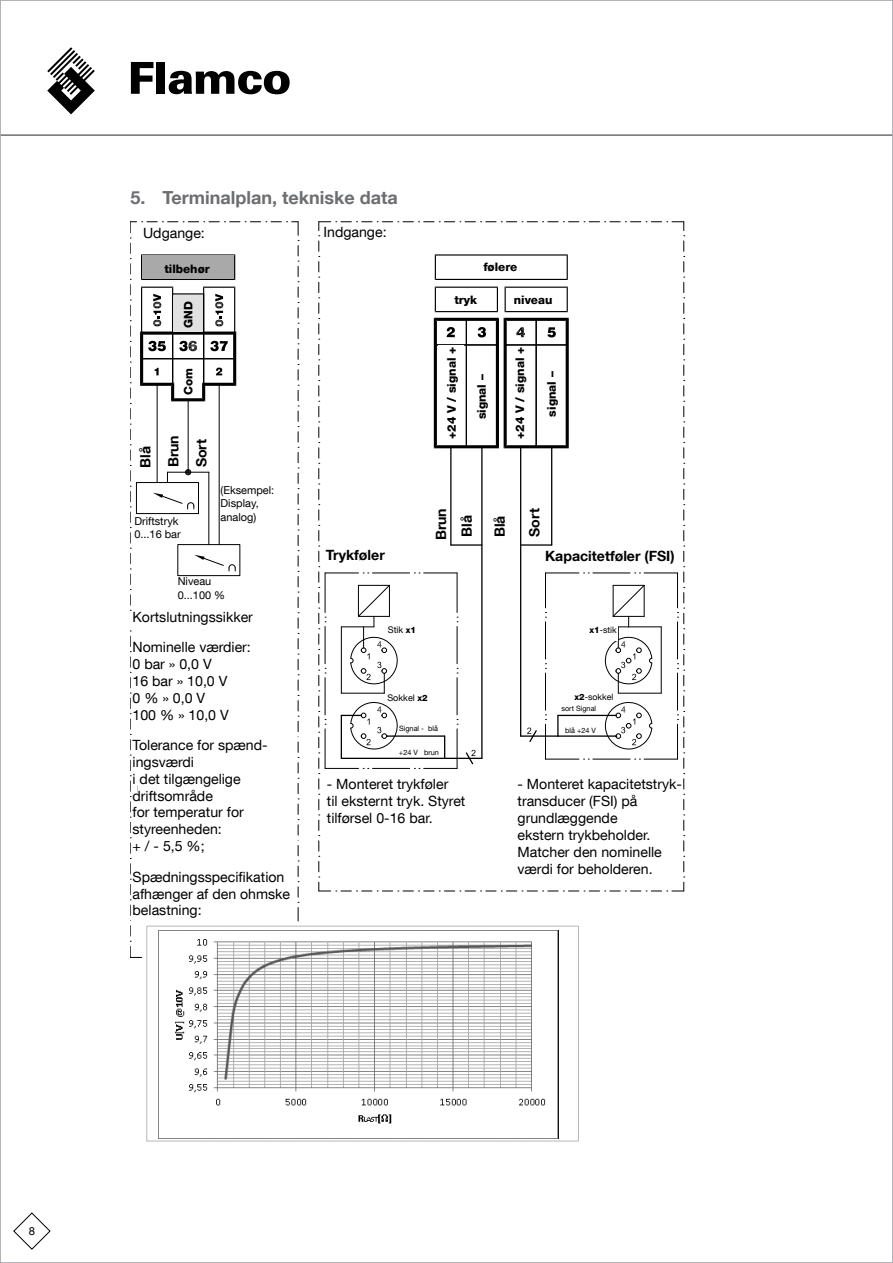
<style>
.page{position:relative;width:893px;height:1263px;background:#fff}
.page>*{position:absolute;margin:0;border:0;box-sizing:border-box;transform-origin:0 0}
.t1{font:700 18px "Helvetica Neue LT Com";color:#6d6e71}
.t2{font:14.1px/17px "Helvetica Neue LT Com";color:#000}
.t3{font:700 14.1px/28px "Helvetica Neue LT Com";color:#000}
.t4{font:800 11.85px "Helvetica Neue LT Com";color:#000}
.t5{font:800 11.7px "Helvetica Neue LT Com";color:#000}
.t6{font:11.25px "Helvetica Neue LT Com";color:#000}
.t7{font:10.95px/13.2px "Helvetica Neue LT Com";color:#000}
.t8{font:9.15px "Helvetica Neue LT Com";color:#000}
.t9{font:8.7px "Helvetica Neue LT Com";color:#000}
.t10{font:7.35px "Helvetica Neue LT Com";color:#000}
.s1{font-weight:800;font-size:8.7px}
.s2{font-weight:800}
</style>
<div class="page">
<hr style="left:0;top:134px;width:893px;height:2px;background:#6d6e71">
<svg style="left:13px;top:1212px;width:38px;height:38px"></svg>
<svg style="left:47px;top:47px;width:48px;height:67px"></svg>
<svg style="left:131px;top:62px;width:22px;height:32px"></svg>
<div style="left:157px;top:62px;width:8px;height:32px;background:#000"></div>
<svg style="left:169px;top:71px;width:121px;height:23px"></svg>
<div style="left:147px;top:926px;width:432px;height:215px;border:1px solid #b7b7b7"></div>
<svg style="left:141px;top:254px;width:94px;height:26px"></svg>
<hr style="left:157px;top:384px;width:1px;height:98px;background:#000">
<hr style="left:167px;top:472px;width:42px;height:1px;background:#000">
<hr style="left:188px;top:400px;width:1px;height:72px;background:#000">
<hr style="left:219px;top:384px;width:1px;height:161px;background:#000">
<hr style="left:208px;top:472px;width:1px;height:73px;background:#000">
<svg style="left:185px;top:469px;width:6px;height:6px"></svg>
<div style="left:136px;top:482px;width:63px;height:32px;border:1px solid #000"></div>
<div style="left:177px;top:544px;width:63px;height:32px;border:1px solid #000"></div>
<svg style="left:153px;top:493px;width:41px;height:16px"></svg>
<svg style="left:194px;top:555px;width:42px;height:16px"></svg>
<svg style="left:140px;top:287px;width:96px;height:114px"></svg>
<svg style="left:131px;top:221px;width:150px;height:1px"></svg>
<svg style="left:287px;top:221px;width:12px;height:700px"></svg>
<svg style="left:319px;top:221px;width:366px;height:671px"></svg>
<div style="left:453px;top:257px;width:102px;height:20px;background:#fff"></div>
<div style="left:508px;top:291px;width:55px;height:17px;background:#fff"></div>
<div style="left:438px;top:289px;width:55px;height:20px;background:#fff"></div>
<div style="left:142px;top:256px;width:92px;height:23px;background:#a9a9a9"></div>
<div style="left:173px;top:295px;width:30px;height:36px;background:#e1e1e1"></div>
<div style="left:438px;top:345px;width:26px;height:98px;background:#fff"></div>
<div style="left:508px;top:348px;width:26px;height:96px;background:#fff"></div>
<div style="left:469px;top:356px;width:25px;height:76px;background:#fff"></div>
<div style="left:538px;top:352px;width:26px;height:76px;background:#fff"></div>
<div style="left:386px;top:621px;width:61px;height:17px;background:#fff"></div>
<div style="left:388px;top:688px;width:55px;height:17px;background:#fff"></div>
<div style="left:556px;top:623px;width:61px;height:17px;background:#fff"></div>
<div style="left:556px;top:691px;width:61px;height:11px;background:#fff"></div>
<div style="left:399px;top:722px;width:43px;height:11px;background:#fff"></div>
<div style="left:399px;top:746px;width:44px;height:9px;background:#fff"></div>
<div style="left:559px;top:704px;width:43px;height:9px;background:#fff"></div>
<div style="left:562px;top:720px;width:40px;height:14px;background:#fff"></div>
<div style="left:175px;top:361px;width:26px;height:36px;background:#fff"></div>
<img style="left:158px;top:930px;width:400px;height:208px">
<p class="t1" style="left:131px;top:186px;width:269px">5. Terminalplan, tekniske data</p>
<p class="t2" style="left:143px;top:224px;width:63px">Udgange:</p>
<p class="t2" style="left:323px;top:223px;width:65px">Indgange:</p>
<p class="t5" style="left:164px;top:262px;width:47px">tilbehør</p>
<p class="t5" style="left:181px;top:328px;width:28px;rotate:-90deg">GND</p>
<p class="t5" style="left:181px;top:394px;width:28px;rotate:-90deg">Com</p>
<p class="t3" style="left:131px;top:468px;width:34px;rotate:-90deg">Blå<br>Brun<br>Sort</p>
<p class="t5" style="left:483px;top:260px;width:35px">følere</p>
<p class="t5" style="left:454px;top:293px;width:24px">tryk</p>
<p class="t5" style="left:514px;top:293px;width:40px">niveau</p>
<p class="t4" style="left:444px;top:439px;width:93px;rotate:-90deg">+24 V / signal +</p>
<p class="t4" style="left:513px;top:439px;width:93px;rotate:-90deg">+24 V / signal +</p>
<p class="t4" style="left:474px;top:419px;width:47px;rotate:-90deg">signal –</p>
<p class="t4" style="left:545px;top:417px;width:47px;rotate:-90deg">signal –</p>
<p class="t7" style="left:221px;top:483px;width:55px">(Eksempel:<br>Display, analog)</p>
<p class="t7" style="left:134px;top:514px;width:48px">Driftstryk<br>0...16 bar</p>
<p class="t7" style="left:178px;top:575px;width:49px">Niveau<br>0...100 %</p>
<p class="t2" style="left:133px;top:601px;width:122px;line-height:30.2px">Kortslutningssikker<br>Nominelle værdier:</p>
<p class="t2" style="left:133px;top:655px;width:98px">0 bar » 0,0 V<br>16 bar » 10,0 V<br>0 % » 0,0 V<br>100 % » 10,0 V</p>
<p class="t2" style="left:133px;top:736px;width:137px">Tolerance for spænd&shy;ingsværdi<br>i det tilgængelige driftsområde<br>for temperatur for styreenheden:<br>+ / - 5,5 %;</p>
<p class="t2" style="left:133px;top:868px;width:159px">Spædningsspecifikation afhænger af den ohmske belastning:</p>
<p class="t3" style="left:428px;top:540px;width:34px;line-height:25.5px;rotate:-90deg">Brun<br>Blå</p>
<p class="t3" style="left:485px;top:537px;width:23px;rotate:-90deg">Blå</p>
<p class="t3" style="left:520px;top:537px;width:30px;rotate:-90deg">Sort</p>
<p class="t3" style="left:326px;top:540px;width:60px">Trykføler</p>
<p class="t3" style="left:545px;top:541px;width:131px">Kapacitetføler (FSI)</p>
<p class="t8" style="left:388px;top:624px;width:30px">Stik <span class="s1">x1</span></p>
<p class="t8" style="left:387px;top:692px;width:42px">Sokkel <span class="s1">x2</span></p>
<p class="t10" style="left:399px;top:724px;width:40px">Signal - blå</p>
<p class="t10" style="left:399px;top:748px;width:41px">+24 V brun</p>
<p class="t9" style="left:590px;top:624px;width:29px"><span class="s2">x1</span>-stik</p>
<p class="t9" style="left:574px;top:691px;width:40px"><span class="s2">x2</span>-sokkel</p>
<p class="t10" style="left:561px;top:704px;width:36px">sort Signal</p>
<p class="t10" style="left:565px;top:725px;width:32px">blå +24 V</p>
<p class="t2" style="left:327px;top:775px;width:140px">- Monteret trykføler<br>til eksternt tryk. Styret tilførsel 0-16 bar.</p>
<p class="t2" style="left:518px;top:775px;width:166px">- Monteret kapacitetstryk&shy;transducer (FSI) på grundlæggende<br>ekstern trykbeholder.<br>Matcher den nominelle værdi for beholderen.</p>
<p class="t6" style="left:29px;top:1224px;width:8px">8</p>
</div>
